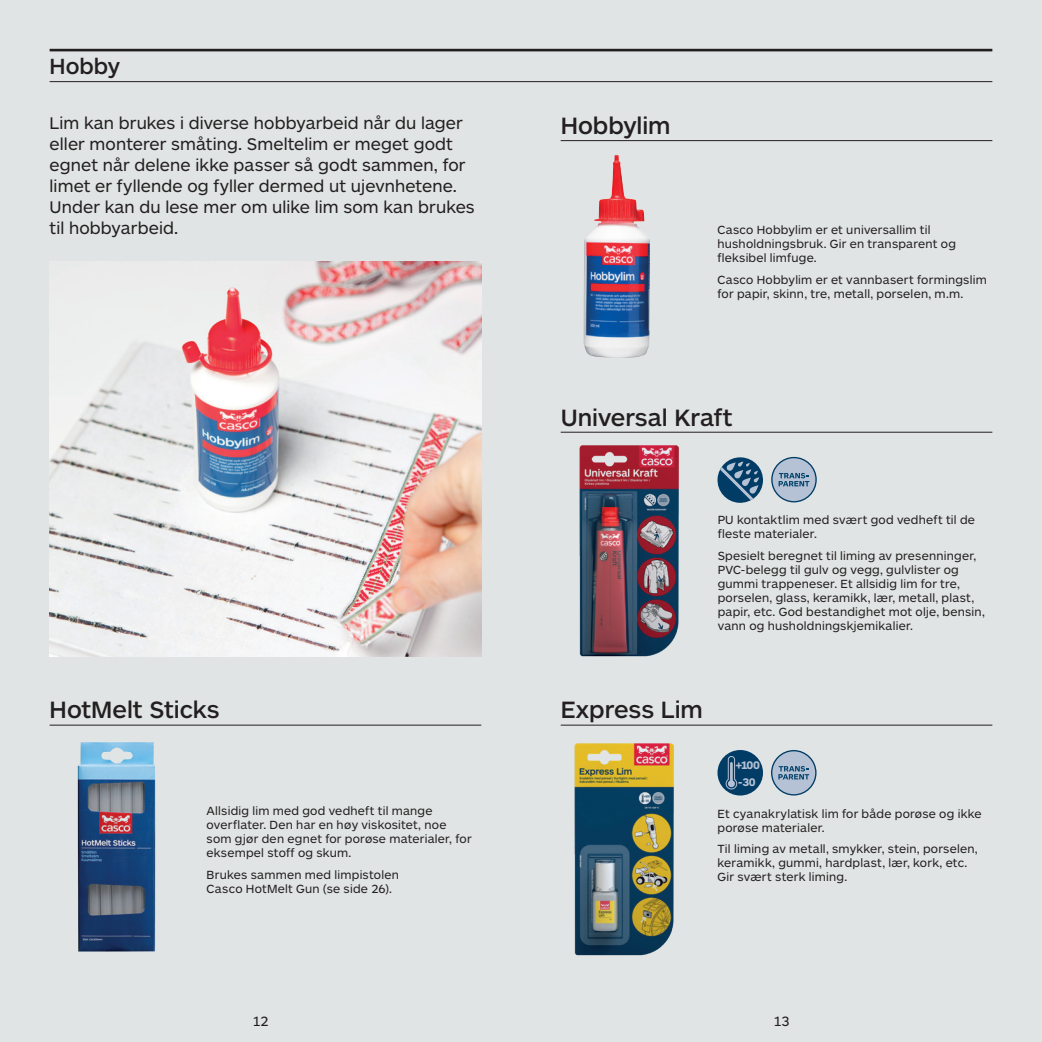
<style>
.page{position:relative;width:1042px;height:1042px;background:#e1e4e4}
.page>*{position:absolute;margin:0;border:0;box-sizing:border-box;transform-origin:0 0}
.t1{font:500 24.5px "ARS Maquette";color:#231f20}
.t2{font:500 22.75px "ARS Maquette";color:#231f20}
.t3{font:17.5px/21px "ARS Maquette";letter-spacing:.005em;color:#231f20}
.t4{font:14px "ARS Maquette";color:#231f20}
.t5{font:12.25px/14px "ARS Maquette";letter-spacing:.02em;color:#231f20}
.t6{font:700 11.38px/16.4px "ARS Maquette";color:#b5c1d4}
</style>
<div class="page">
<hr style="left:50px;top:49px;width:942px;height:2px;background:#231f20">
<hr style="left:50px;top:81px;width:942px;height:1px;background:#231f20">
<hr style="left:561px;top:432px;width:431px;height:1px;background:#231f20">
<hr style="left:50px;top:725px;width:431px;height:1px;background:#231f20">
<hr style="left:561px;top:725px;width:431px;height:1px;background:#231f20">
<hr style="left:561px;top:140px;width:431px;height:1px;background:#231f20">
<img style="left:583px;top:155px;width:67px;height:203px">
<img style="left:579px;top:445px;width:100px;height:212px">
<img style="left:574px;top:743px;width:100px;height:213px">
<svg style="left:717px;top:457px;width:46px;height:46px"></svg>
<svg style="left:771px;top:457px;width:46px;height:45px"></svg>
<div style="left:717px;top:750px;width:46px;height:45px;background:#003c66;border-radius:50%"></div>
<svg style="left:725px;top:755px;width:13px;height:35px"></svg>
<svg style="left:771px;top:750px;width:45px;height:45px"></svg>
<img style="left:77px;top:742px;width:79px;height:210px">
<img style="left:50px;top:261px;width:431px;height:395px">
<h2 class="t2" style="left:50px;top:54px;width:72px">Hobby</h2>
<p class="t3" style="left:50px;top:113px;width:427px">Lim kan brukes i diverse hobbyarbeid når du lager eller monterer småting. Smeltelim er meget godt egnet når delene ikke passer så godt sammen, for limet er fyllende og fyller dermed ut ujevnhetene.<br>Under kan du lese mer om ulike lim som kan brukes til hobbyarbeid.</p>
<h1 class="t1" style="left:561px;top:113px;width:111px">Hobbylim</h1>
<p class="t5" style="left:717px;top:223px;width:240px">Casco Hobbylim er et universallim til husholdningsbruk. Gir en transparent og fleksibel limfuge.</p>
<p class="t5" style="left:717px;top:273px;width:271px">Casco Hobbylim er et vannbasert formingslim for papir, skinn, tre, metall, porselen, m.m.</p>
<h1 class="t1" style="left:561px;top:405px;width:173px">Universal Kraft</h1>
<p class="t5" style="left:718px;top:513px;width:259px">PU kontaktlim med svært god vedheft til de fleste materialer.</p>
<p class="t5" style="left:718px;top:549px;width:269px">Spesielt beregnet til liming av presenninger, PVC-belegg til gulv og vegg, gulvlister og gummi trappeneser. Et allsidig lim for tre, porselen, glass, keramikk, lær, metall, plast, papir, etc. God bestandighet mot olje, bensin, vann og husholdningskjemikalier.</p>
<h1 class="t1" style="left:50px;top:697px;width:172px">HotMelt Sticks</h1>
<h1 class="t1" style="left:561px;top:697px;width:144px">Express Lim</h1>
<p class="t5" style="left:207px;top:804px;width:267px">Allsidig lim med god vedheft til mange overflater. Den har en høy viskositet, noe som gjør den egnet for porøse materialer, for eksempel stoff og skum.</p>
<p class="t5" style="left:207px;top:868px;width:194px">Brukes sammen med limpistolen<br>Casco HotMelt Gun (se side 26).</p>
<p class="t6" style="left:735px;top:757px;width:26px">+100 -30</p>
<p class="t5" style="left:717px;top:807px;width:266px">Et cyanakrylatisk lim for både porøse og ikke porøse materialer.</p>
<p class="t5" style="left:717px;top:842px;width:262px">Til liming av metall, smykker, stein, porselen, keramikk, gummi, hardplast, lær, kork, etc.<br>Gir svært sterk liming.</p>
<p class="t4" style="left:252px;top:1013px;width:18px">12</p>
<p class="t4" style="left:773px;top:1013px;width:18px">13</p>
</div>
